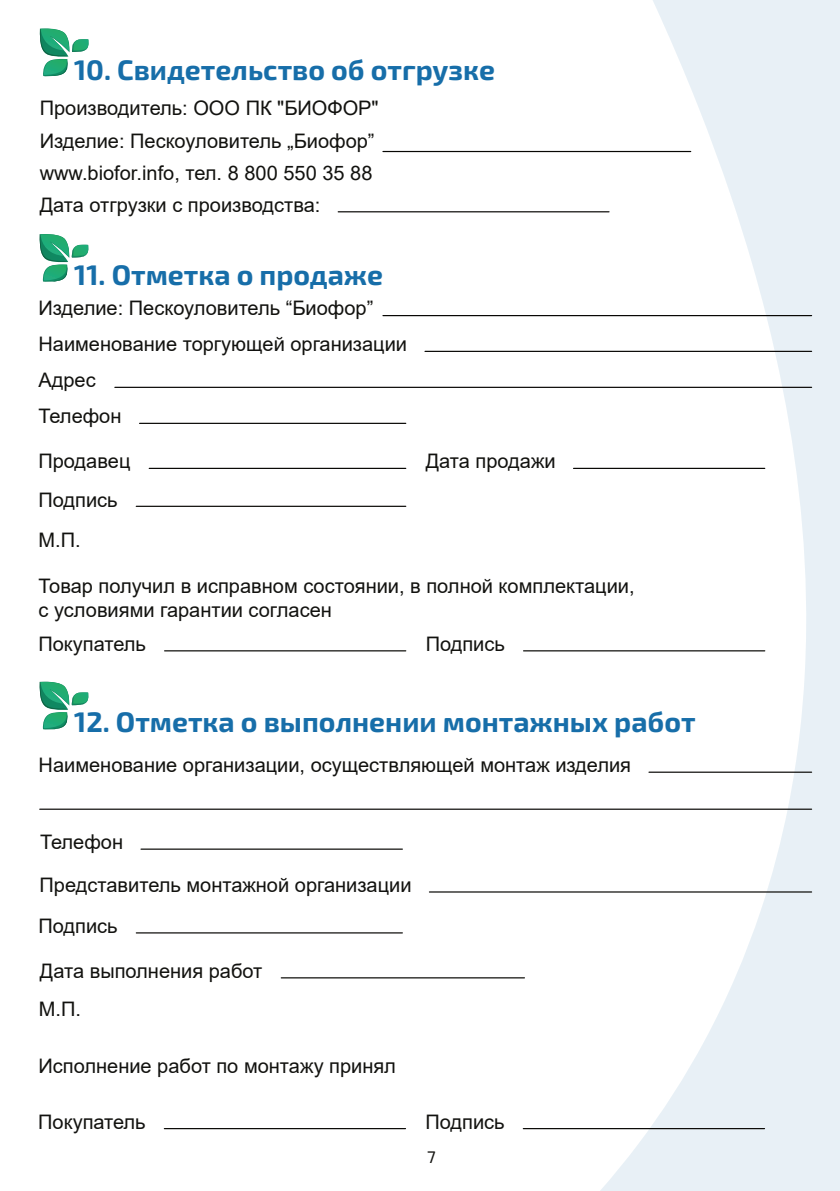
<style>
.page{position:relative;width:840px;height:1191px;background:#fff}
.page>*{position:absolute;margin:0;border:0;box-sizing:border-box;transform-origin:0 0}
.t1{font:700 28.4px "Exo 2.0";color:#176ea9}
.t2{font:20px/36px "Arial";color:#12120f}
.t3{font:16.8px "Exo 2.0";color:#12120f}
</style>
<div class="page">
<svg style="left:599px;top:0;width:240px;height:1191px"></svg>
<hr style="left:648px;top:771px;width:163px;height:2px;background:#080704">
<hr style="left:40px;top:808px;width:771px;height:2px;background:#080704">
<hr style="left:141px;top:848px;width:261px;height:1px;background:#080704">
<hr style="left:429px;top:891px;width:382px;height:1px;background:#080704">
<hr style="left:281px;top:977px;width:243px;height:1px;background:#080704">
<svg style="left:39px;top:681px;width:50px;height:49px"></svg>
<hr style="left:425px;top:351px;width:386px;height:1px;background:#080704">
<hr style="left:115px;top:387px;width:696px;height:1px;background:#080704">
<hr style="left:139px;top:423px;width:266px;height:1px;background:#080704">
<hr style="left:383px;top:315px;width:428px;height:1px;background:#080704">
<hr style="left:573px;top:468px;width:191px;height:1px;background:#080704">
<hr style="left:149px;top:468px;width:256px;height:1px;background:#080704">
<hr style="left:523px;top:650px;width:241px;height:1px;background:#080704">
<hr style="left:164px;top:650px;width:241px;height:1px;background:#080704">
<hr style="left:523px;top:1128px;width:241px;height:1px;background:#080704">
<hr style="left:164px;top:1128px;width:241px;height:1px;background:#080704">
<hr style="left:136px;top:506px;width:269px;height:1px;background:#080704">
<svg style="left:39px;top:234px;width:50px;height:48px"></svg>
<svg style="left:40px;top:28px;width:49px;height:49px"></svg>
<hr style="left:338px;top:211px;width:270px;height:1px;background:#080704">
<hr style="left:383px;top:151px;width:307px;height:1px;background:#080704">
<hr style="left:136px;top:932px;width:266px;height:1px;background:#080704">
<h1 class="t1" style="left:74px;top:60px;width:422px">10. Свидетельство об отгрузке</h1>
<p class="t2" style="left:40px;top:94px;width:340px;line-height:32.2px">Производитель: ООО ПК "БИОФОР" Изделие: Пескоуловитель „Биофор” www.biofor.info, тел. 8 800 550 35 88<br>Дата отгрузки с производства:</p>
<h1 class="t1" style="left:74px;top:265px;width:310px">11. Отметка о продаже</h1>
<p class="t2" style="left:38px;top:292px;width:370px">Изделие: Пескоуловитель “Биофор”<br>Наименование торгующей организации<br>Адрес<br>Телефон</p>
<p class="t2" style="left:38px;top:445px;width:93px">Продавец</p>
<p class="t2" style="left:425px;top:445px;width:131px">Дата продажи</p>
<p class="t2" style="left:38px;top:483px;width:81px">Подпись</p>
<p class="t2" style="left:38px;top:523px;width:44px">М.П.</p>
<p class="t2" style="left:39px;top:575px;width:597px;line-height:24px">Товар получил в исправном состоянии, в полной комплектации, с условиями гарантии согласен</p>
<p class="t2" style="left:38px;top:627px;width:109px">Покупатель</p>
<p class="t2" style="left:425px;top:627px;width:81px">Подпись</p>
<h1 class="t1" style="left:74px;top:712px;width:622px">12. Отметка о выполнении монтажных работ</h1>
<p class="t2" style="left:39px;top:749px;width:593px">Наименование организации, осуществляющей монтаж изделия</p>
<p class="t2" style="left:40px;top:822px;width:373px;line-height:43px">Телефон<br>Представитель монтажной организации</p>
<p class="t2" style="left:38px;top:909px;width:81px">Подпись</p>
<p class="t2" style="left:39px;top:953px;width:225px;line-height:38.2px">Дата выполнения работ<br>М.П.</p>
<p class="t2" style="left:39px;top:1049px;width:359px">Исполнение работ по монтажу принял</p>
<p class="t2" style="left:38px;top:1105px;width:109px">Покупатель</p>
<p class="t2" style="left:425px;top:1105px;width:81px">Подпись</p>
<p class="t3" style="left:427px;top:1150px;width:10px">7</p>
</div>
